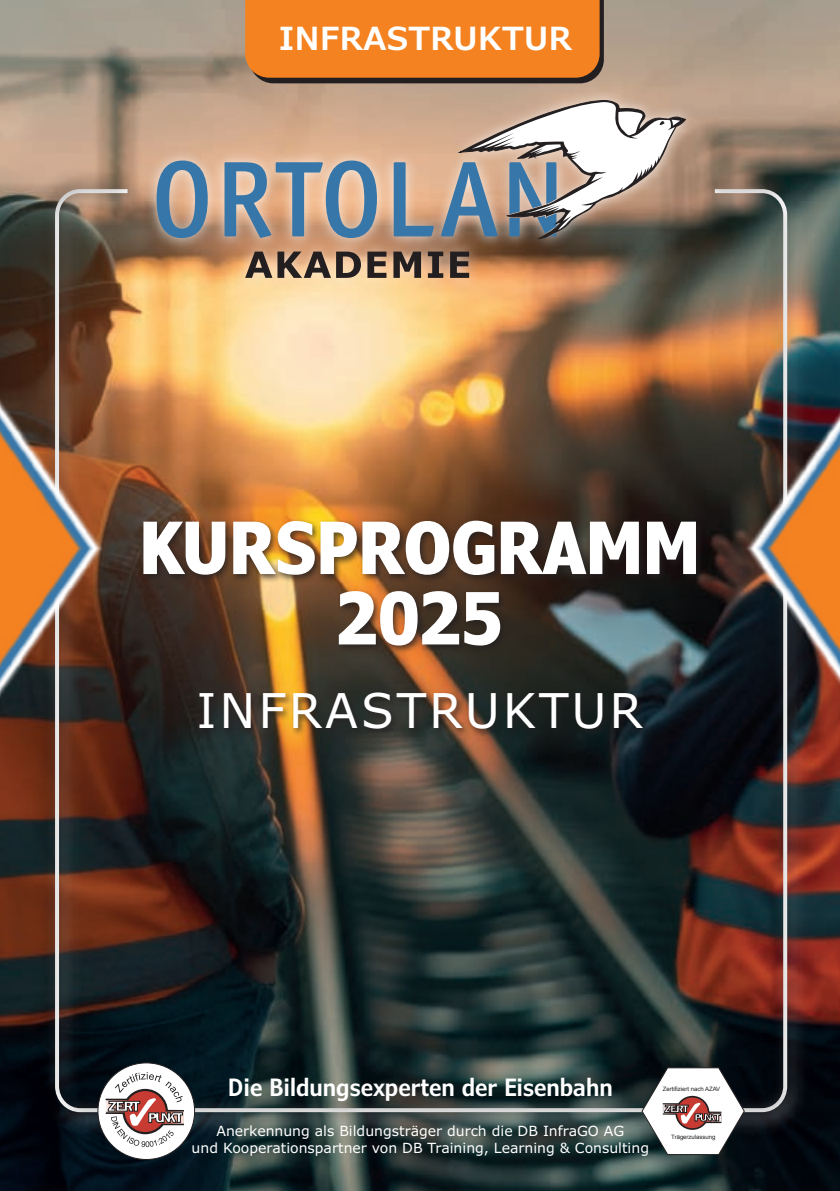
<style>
.page{position:relative;width:840px;height:1191px;background:#fff}
.page>*{position:absolute;margin:0;border:0;box-sizing:border-box;transform-origin:0 0}
.t1{font:700 condensed 72px "Verdana Pro";color:#fff}
.t2{font:48px "Verdana Pro";letter-spacing:.06em;color:#fff}
.t3{font:600 32px "Verdana Pro";color:#fff}
.t4{font:600 condensed 24px "Verdana Pro";color:#fff}
.Kursbeschreibung{font:14px "Verdana Pro";color:#fff}
.t5{font:6px "Arial";color:#231f20}
</style>
<div class="page">
<img style="left:0;top:0;width:839px;height:1191px">
<svg style="left:245px;top:0;width:358px;height:83px;background:#e57b21"></svg>
<div style="left:30px;top:163px;width:772px;height:965px;background:#231f20;opacity:.75"></div>
<div style="left:143px;top:88px;width:553px;height:202px;background:#fff;opacity:.75"></div>
<svg style="left:245px;top:251px;width:224px;height:27px;background:#846c59"></svg>
<svg style="left:156px;top:100px;width:529px;height:139px;background:#b3a49a"></svg>
<div style="left:98px;top:1063px;width:96px;height:96px;background:#fff;border-radius:50%"></div>
<svg style="left:105px;top:1072px;width:80px;height:75px"></svg>
<svg style="left:640px;top:1066px;width:105px;height:89px"></svg>
<div style="left:140px;top:518px;width:564px;height:219px;background:#231f20;opacity:.75"></div>
<img style="left:744px;top:375px;width:95px;height:345px">
<svg style="left:0;top:375px;width:104px;height:345px;background:#966745"></svg>
<p class="t3" style="left:278px;top:18px;width:295px">INFRASTRUKTUR</p>
<p class="t1" style="left:139px;top:499px;width:561px">KURSPROGRAMM</p>
<p class="t1" style="left:336px;top:569px;width:168px">2025</p>
<p class="t2" style="left:196px;top:679px;width:447px">INFRASTRUKTUR</p>
<p class="t4" style="left:228px;top:1071px;width:386px">Die Bildungsexperten der Eisenbahn</p>
<p class="t5" style="left:662px;top:1084px;width:59px">Zertifiziert nach AZAV</p>
<p class="Kursbeschreibung" style="left:216px;top:1122px;width:409px">Anerkennung als Bildungsträger durch die DB InfraGO AG</p>
<p class="t5" style="left:671px;top:1133px;width:46px">Trägerzulassung</p>
<p class="Kursbeschreibung" style="left:191px;top:1139px;width:458px">und Kooperationspartner von DB Training, Learning &amp; Consulting</p>
</div>
